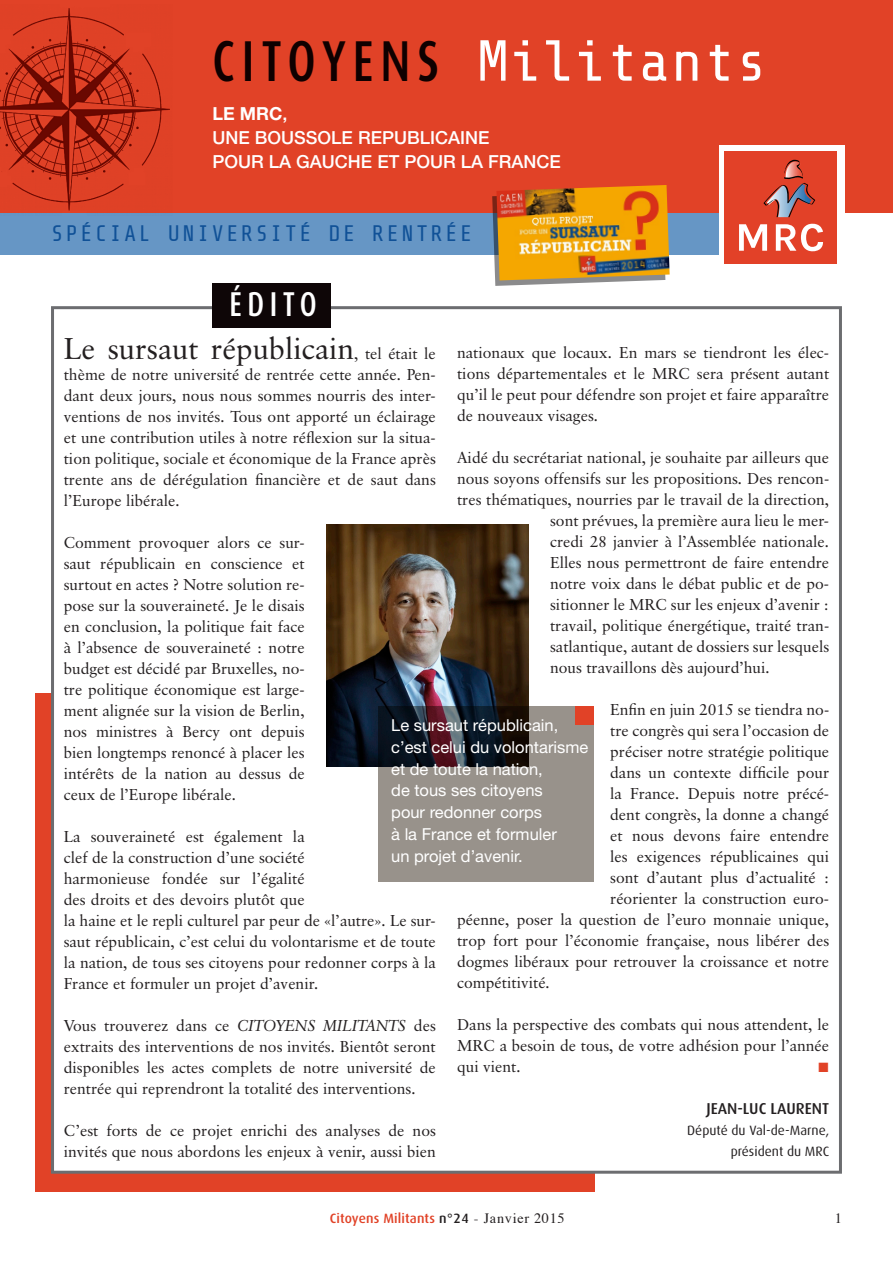
<style>
.page{position:relative;width:893px;height:1263px;background:#fff}
.page>*{position:absolute;margin:0;border:0;box-sizing:border-box;transform-origin:0 0}
.t1{font:57.75px "Share Tech Mono";letter-spacing:.02em;color:#fff}
.t2{font:500 34.5px "Dax";letter-spacing:.2em;color:#fff;scale:.8 1}
.t3{font:30px "Classical Garamond BT";color:#231f20}
.t4{font:22.5px "Share Tech Mono";letter-spacing:.11em;color:#105197}
.t5{font:500 18px/24px "Helvetica Neue";color:#fff}
.t6{font:16.5px/21.8px "Helvetica Neue";color:#fff}
.t7{font:15.75px/21px "Classical Garamond BT";color:#231f20;text-align:justify}
.t8{font:500 15.75px "Dax";color:#231f20}
.t9{font:14.25px "Times";color:#231f20}
.t10{font:13.5px/21px "Dax";color:#231f20;text-align:right}
.t11{font:500 13.5px "Dax";letter-spacing:.01em;color:#e14227}
.t12{font:13.5px "Zapf Dingbats ITC";color:#e14227}
.s1{font-family:"Dax";font-weight:500;color:#0f0000}
.s2{font-weight:700}
.s3{font-size:15.75px}
.s4{font-style:italic}
.s5{color:#231f20}
.s6{font-family:"Times";font-weight:400;font-size:14.25px;color:#231f20}
</style>
<div class="page">
<div style="left:0;top:213px;width:815px;height:42px;background:#6696c5"></div>
<div style="left:35px;top:693px;width:559px;height:499px;background:#e14227"></div>
<div style="left:51px;top:306px;width:791px;height:868px;background:#fff;border:3px solid #6c6d70"></div>
<div style="left:213px;top:283px;width:118px;height:44px;background:#0e0607"></div>
<div style="left:0;top:0;width:893px;height:213px;background:#e14227"></div>
<div style="left:719px;top:146px;width:125px;height:125px;background:#fff"></div>
<img style="left:0;top:8px;width:170px;height:203px">
<div style="left:724px;top:151px;width:113px;height:113px;background:#e24128"></div>
<svg style="left:739px;top:224px;width:28px;height:27px"></svg>
<svg style="left:776px;top:224px;width:47px;height:27px"></svg>
<svg style="left:763px;top:160px;width:52px;height:57px"></svg>
<img style="left:326px;top:524px;width:203px;height:243px">
<svg style="left:378px;top:706px;width:216px;height:175px;background:#797471"></svg>
<div style="left:576px;top:706px;width:18px;height:19px;background:#e14227"></div>
<svg style="left:492px;top:196px;width:170px;height:90px"></svg>
<img style="left:496px;top:185px;width:174px;height:95px">
<h1 class="t1" style="left:213px;top:30px;width:556px"><span class="s1">CITOYENS</span> MILITANTS</h1>
<p class="t5" style="left:213px;top:102px;width:350px"><span class="s2">LE MRC</span>,<br>UNE BOUSSOLE REPUBLICAINE<br>POUR LA GAUCHE ET POUR LA FRANCE</p>
<h3 class="t4" style="left:51px;top:221px;width:422px">SPÉCIAL UNIVERSITÉ DE RENTRÉE</h3>
<h2 class="t2" style="left:230px;top:285px;width:110px">ÉDITO</h2>
<h3 class="t3" style="left:64px;top:330px;width:374px">Le sursaut républicain<span class="s3">, tel était le</span></h3>
<p class="t7" style="left:64px;top:364px;width:374px">thème de notre université de rentrée cette année. Pen&shy;dant deux jours, nous nous sommes nourris des inter&shy;ventions de nos invités. Tous ont apporté un éclairage et une contribution utiles à notre réflexion sur la situa&shy;tion politique, sociale et économique de la France après trente ans de dérégulation financière et de saut dans l’Europe libérale.</p>
<p class="t7" style="left:64px;top:532px;width:242px">Comment provoquer alors ce sur&shy;saut républicain en conscience et surtout en actes ? Notre solution re&shy;pose sur la souveraineté. Je le disais en conclusion, la politique fait face à l’absence de souveraineté : notre budget est décidé par Bruxelles, no&shy;tre politique économique est large&shy;ment alignée sur la vision de Berlin, nos ministres à Bercy ont depuis bien longtemps renoncé à placer les intérêts de la nation au dessus de ceux de l’Europe libérale.</p>
<p class="t7" style="left:64px;top:825px;width:374px;text-align:left">La souveraineté est également la<br>clef de la construction d’une société<br>harmonieuse fondée sur l’égalité<br>des droits et des devoirs plutôt que<br>la haine et le repli culturel par peur de «l’autre». Le sur&shy;saut républicain, c’est celui du volontarisme et de toute la nation, de tous ses citoyens pour redonner corps à la France et formuler un projet d’avenir.</p>
<p class="t7" style="left:64px;top:1014px;width:374px">Vous trouverez dans ce <span class="s4">CITOYENS MILITANTS</span> des extraits des interventions de nos invités. Bientôt seront disponibles les actes complets de notre université de rentrée qui reprendront la totalité des interventions.</p>
<p class="t7" style="left:64px;top:1119px;width:374px">C’est forts de ce projet enrichi des analyses de nos invités que nous abordons les enjeux à venir, aussi bien</p>
<p class="t7" style="left:457px;top:342px;width:374px">nationaux que locaux. En mars se tiendront les élec&shy;tions départementales et le MRC sera présent autant qu’il le peut pour défendre son projet et faire apparaître de nouveaux visages.</p>
<p class="t7" style="left:457px;top:447px;width:373px">Aidé du secrétariat national, je souhaite par ailleurs que</p>
<p class="t7" style="left:457px;top:468px;width:374px">nous soyons offensifs sur les propositions. Des rencon-</p>
<p class="t7" style="left:457px;top:489px;width:374px">tres thématiques, nourries par le travail de la direction,</p>
<p class="t7" style="left:550px;top:510px;width:281px">sont prévues, la première aura lieu le mer-</p>
<p class="t7" style="left:550px;top:531px;width:281px">credi 28 janvier à l’Assemblée nationale.</p>
<p class="t7" style="left:550px;top:552px;width:281px">Elles nous permettront de faire entendre</p>
<p class="t7" style="left:550px;top:573px;width:281px">notre voix dans le débat public et de po-</p>
<p class="t7" style="left:550px;top:594px;width:281px">sitionner le MRC sur les enjeux d’avenir :</p>
<p class="t7" style="left:550px;top:615px;width:281px">travail, politique énergétique, traité tran-</p>
<p class="t7" style="left:550px;top:636px;width:281px">satlantique, autant de dossiers sur lesquels</p>
<p class="t7" style="left:550px;top:657px;width:221px">nous travaillons dès aujourd’hui.</p>
<p class="t7" style="left:610px;top:699px;width:221px">Enfin en juin 2015 se tiendra no-</p>
<p class="t7" style="left:610px;top:720px;width:221px">tre congrès qui sera l’occasion de</p>
<p class="t7" style="left:610px;top:741px;width:220px">préciser notre stratégie politique</p>
<p class="t7" style="left:610px;top:762px;width:220px">dans un contexte difficile pour</p>
<p class="t7" style="left:610px;top:783px;width:220px">la France. Depuis notre précé-</p>
<p class="t7" style="left:610px;top:804px;width:220px">dent congrès, la donne a changé</p>
<p class="t7" style="left:610px;top:825px;width:220px">et nous devons faire entendre</p>
<p class="t7" style="left:610px;top:846px;width:220px">les exigences républicaines qui</p>
<p class="t7" style="left:610px;top:867px;width:221px">sont d’autant plus d’actualité :</p>
<p class="t7" style="left:610px;top:888px;width:220px">réorienter la construction euro-</p>
<p class="t7" style="left:457px;top:909px;width:373px">péenne, poser la question de l’euro monnaie unique,</p>
<p class="t7" style="left:457px;top:930px;width:374px">trop fort pour l’économie française, nous libérer des</p>
<p class="t7" style="left:457px;top:951px;width:374px">dogmes libéraux pour retrouver la croissance et notre</p>
<p class="t7" style="left:457px;top:972px;width:94px">compétitivité.</p>
<p class="t7" style="left:457px;top:1014px;width:374px">Dans la perspective des combats qui nous attendent, le MRC a besoin de tous, de votre adhésion pour l’année qui vient.</p>
<p class="t6" style="left:391px;top:714px;width:199px">Le sursaut républicain, c’est celui du volontarisme et de toute la nation,<br>de tous ses citoyens<br>pour redonner corps<br>à la France et formuler<br>un projet d’avenir.</p>
<p class="t12" style="left:819px;top:1061px;width:12px">■</p>
<p class="t8" style="left:707px;top:1100px;width:124px">JEAN-LUC LAURENT</p>
<p class="t10" style="left:687px;top:1120px;width:143px">Député du Val-de-Marne, président du MRC</p>
<p class="t11" style="left:330px;top:1210px;width:236px">CITOYENS MILITANTS <span class="s5">N°24</span> <span class="s6">- Janvier 2015</span></p>
<p class="t9" style="left:835px;top:1204px;width:9px">1</p>
</div>
